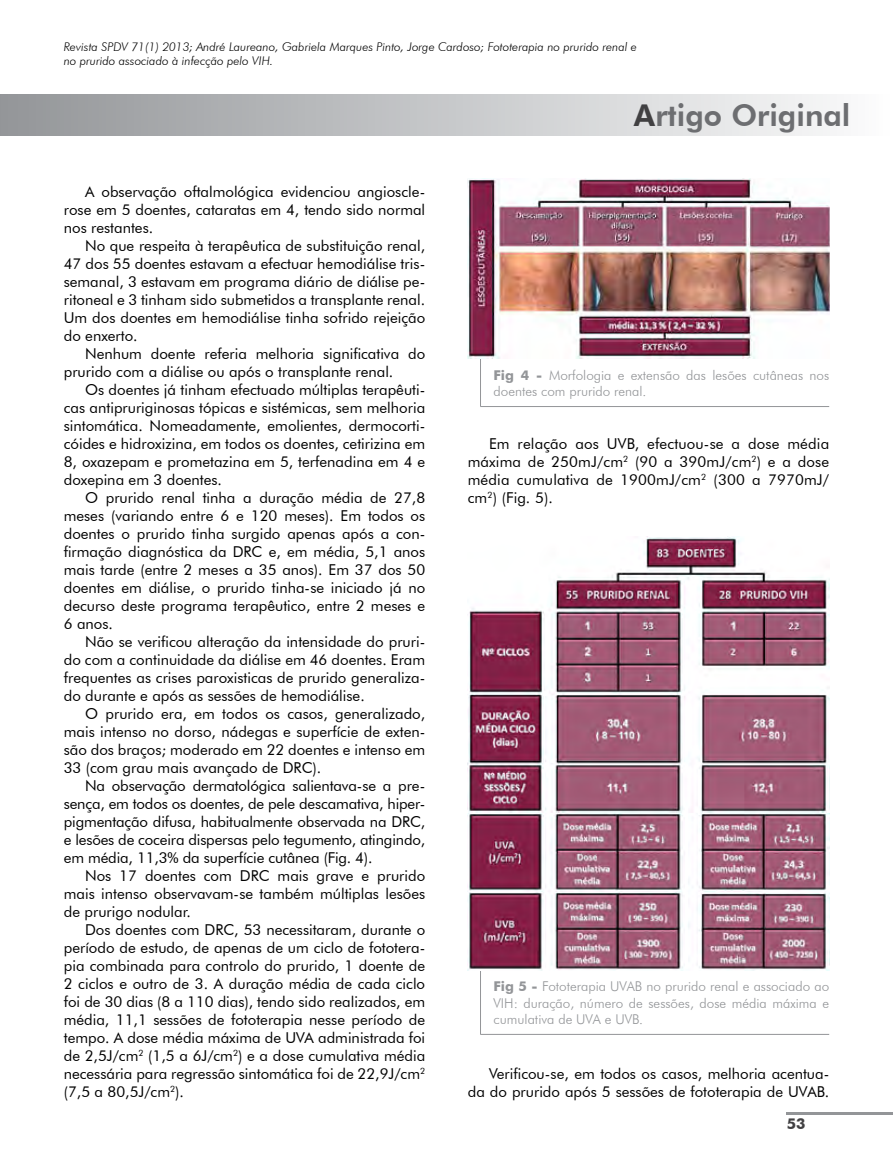
<style>
.page{position:relative;width:893px;height:1170px;background:#fff}
.page>*{position:absolute;margin:0;border:0;box-sizing:border-box;transform-origin:0 0}
.t1{font:800 30px "Futura BT";color:#6d6e71}
.t2{font:15px/18px "Futura BT";color:#000;text-align:justify}
.t3{font:700 15px "Futura BT";color:#414042}
.t4{font:300 13.5px/16.2px "Futura BT";color:#939598}
.t5{font:italic 300 12px/14.4px "Futura BT";color:#000}
.s1{color:#414042}
.s2{font-weight:700}
</style>
<div class="page">
<div style="left:0;top:94px;width:893px;height:41px;background:linear-gradient(to right,#939598,#fcfcfd)"></div>
<hr style="left:787px;top:1111px;width:106px;height:3px;background:#939598">
<hr style="left:480px;top:359px;width:1px;height:47px;background:#939598">
<hr style="left:480px;top:406px;width:349px;height:1px;background:#939598">
<img style="left:468px;top:179px;width:361px;height:179px">
<hr style="left:480px;top:970px;width:1px;height:64px;background:#939598">
<hr style="left:480px;top:1034px;width:349px;height:1px;background:#939598">
<img style="left:468px;top:537px;width:361px;height:433px">
<p class="t5" style="left:64px;top:39px;width:575px">Revista SPDV 71(1) 2013; André Laureano, Gabriela Marques Pinto, Jorge Cardoso; Fototerapia no prurido renal e no prurido associado à infecção pelo VIH.</p>
<p class="t2" style="left:64px;top:182px;width:363px;text-indent:21px">A observação oftalmológica evidenciou angioscle&shy;rose em 5 doentes, cataratas em 4, tendo sido normal nos restantes.</p>
<p class="t2" style="left:64px;top:236px;width:363px;text-indent:21px">No que respeita à terapêutica de substituição renal, 47 dos 55 doentes estavam a efectuar hemodiálise tris&shy;semanal, 3 estavam em programa diário de diálise pe&shy;ritoneal e 3 tinham sido submetidos a transplante renal.<br>Um dos doentes em hemodiálise tinha sofrido rejeição do enxerto.</p>
<p class="t2" style="left:64px;top:344px;width:363px;text-indent:21px">Nenhum doente referia melhoria significativa do prurido com a diálise ou após o transplante renal.</p>
<p class="t2" style="left:64px;top:380px;width:363px;text-indent:21px">Os doentes já tinham efectuado múltiplas terapêuti&shy;cas antipruriginosas tópicas e sistémicas, sem melhoria sintomática. Nomeadamente, emolientes, dermocorti&shy;cóides e hidroxizina, em todos os doentes, cetirizina em 8, oxazepam e prometazina em 5, terfenadina em 4 e doxepina em 3 doentes.</p>
<p class="t2" style="left:64px;top:488px;width:363px;text-indent:21px">O prurido renal tinha a duração média de 27,8 meses (variando entre 6 e 120 meses). Em todos os doentes o prurido tinha surgido apenas após a con&shy;firmação diagnóstica da DRC e, em média, 5,1 anos mais tarde (entre 2 meses a 35 anos). Em 37 dos 50 doentes em diálise, o prurido tinha-se iniciado já no decurso deste programa terapêutico, entre 2 meses e 6 anos.</p>
<p class="t2" style="left:64px;top:632px;width:363px;text-indent:21px">Não se verificou alteração da intensidade do pruri&shy;do com a continuidade da diálise em 46 doentes. Eram frequentes as crises paroxisticas de prurido generaliza&shy;do durante e após as sessões de hemodiálise.</p>
<p class="t2" style="left:64px;top:704px;width:363px;text-indent:21px">O prurido era, em todos os casos, generalizado, mais intenso no dorso, nádegas e superfície de exten&shy;são dos braços; moderado em 22 doentes e intenso em 33 (com grau mais avançado de DRC).</p>
<p class="t2" style="left:64px;top:776px;width:363px;text-indent:21px">Na observação dermatológica salientava-se a pre&shy;sença, em todos os doentes, de pele descamativa, hiper&shy;pigmentação difusa, habitualmente observada na DRC, e lesões de coceira dispersas pelo tegumento, atingindo, em média, 11,3% da superfície cutânea (Fig. 4).</p>
<p class="t2" style="left:64px;top:866px;width:363px;text-indent:21px">Nos 17 doentes com DRC mais grave e prurido mais intenso observavam-se também múltiplas lesões de prurigo nodular.</p>
<p class="t2" style="left:64px;top:920px;width:363px;text-indent:21px">Dos doentes com DRC, 53 necessitaram, durante o período de estudo, de apenas de um ciclo de fototera&shy;pia combinada para controlo do prurido, 1 doente de 2 ciclos e outro de 3. A duração média de cada ciclo foi de 30 dias (8 a 110 dias), tendo sido realizados, em média, 11,1 sessões de fototerapia nesse período de tempo. A dose média máxima de UVA administrada foi de 2,5J/cm<sup>2</sup> (1,5 a 6J/cm<sup>2</sup>) e a dose cumulativa média necessária para regressão sintomática foi de 22,9J/cm<sup>2 </sup>(7,5 a 80,5J/cm<sup>2</sup>).</p>
<h1 class="t1" style="left:634px;top:97px;width:218px"><span class="s1">A</span>rtigo Original</h1>
<p class="t4" style="left:493px;top:366px;width:337px"><span class="s2">Fig 4 -</span> Morfologia e extensão das lesões cutâneas nos doentes com prurido renal.</p>
<p class="t2" style="left:468px;top:434px;width:363px;text-indent:21px">Em relação aos UVB, efectuou-se a dose média máxima de 250mJ/cm<sup>2</sup> (90 a 390mJ/cm<sup>2</sup>) e a dose média cumulativa de 1900mJ/cm<sup>2</sup> (300 a 7970mJ/ cm<sup>2</sup>) (Fig. 5).</p>
<p class="t4" style="left:493px;top:978px;width:337px;text-align:justify"><span class="s2">Fig 5 -</span> Fototerapia UVAB no prurido renal e associado ao VIH: duração, número de sessões, dose média máxima e cumulativa de UVA e UVB.</p>
<p class="t2" style="left:468px;top:1064px;width:363px;text-align:right">Verificou-se, em todos os casos, melhoria acentua-<br>da do prurido após 5 sessões de fototerapia de UVAB.</p>
<p class="t3" style="left:787px;top:1114px;width:20px">53</p>
</div>
